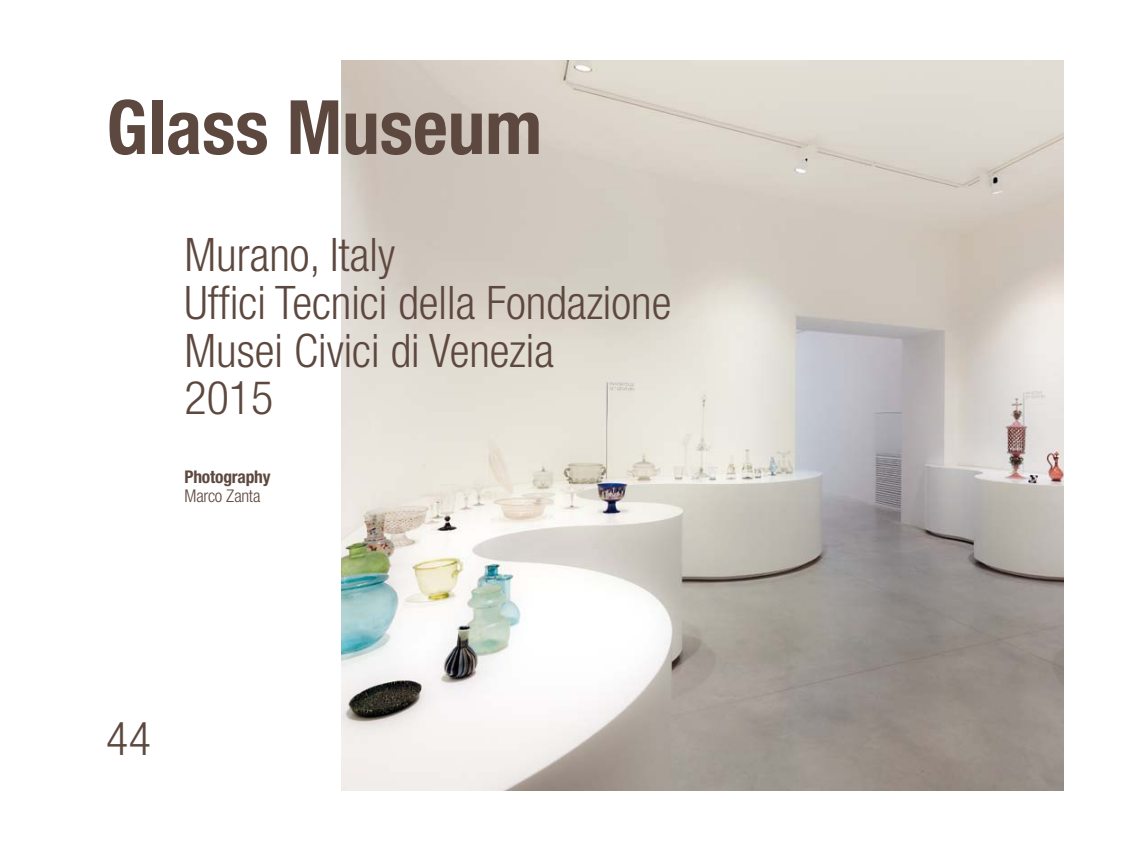
<style>
.page{position:relative;width:1134px;height:851px;background:#fff}
.page>*{position:absolute;margin:0;border:0;box-sizing:border-box;transform-origin:0 0}
.t1{font:700 condensed 75px "Helvetica Neue";color:#5d483f}
.t2{font:300 condensed 46.25px/47.5px "Helvetica Neue";color:#5d483f}
.t3{font:700 condensed 17.5px "Helvetica Neue";letter-spacing:-.01em;color:#5d483f}
.t4{font:300 condensed 17.5px "Helvetica Neue";letter-spacing:-.015em;color:#5d483f}
</style>
<div class="page">
<img style="left:341px;top:60px;width:722px;height:730px">
<h1 class="t1" style="left:106px;top:82px;width:437px">Glass Museum</h1>
<p class="t2" style="left:185px;top:231px;width:488px">Murano, Italy<br>Uffici Tecnici della Fondazione<br>Musei Civici di Venezia<br>2015</p>
<p class="t3" style="left:185px;top:466px;width:87px">Photography</p>
<p class="t4" style="left:185px;top:486px;width:77px">Marco Zanta</p>
<p class="t2" style="left:106px;top:714px;width:46px">44</p>
</div>
